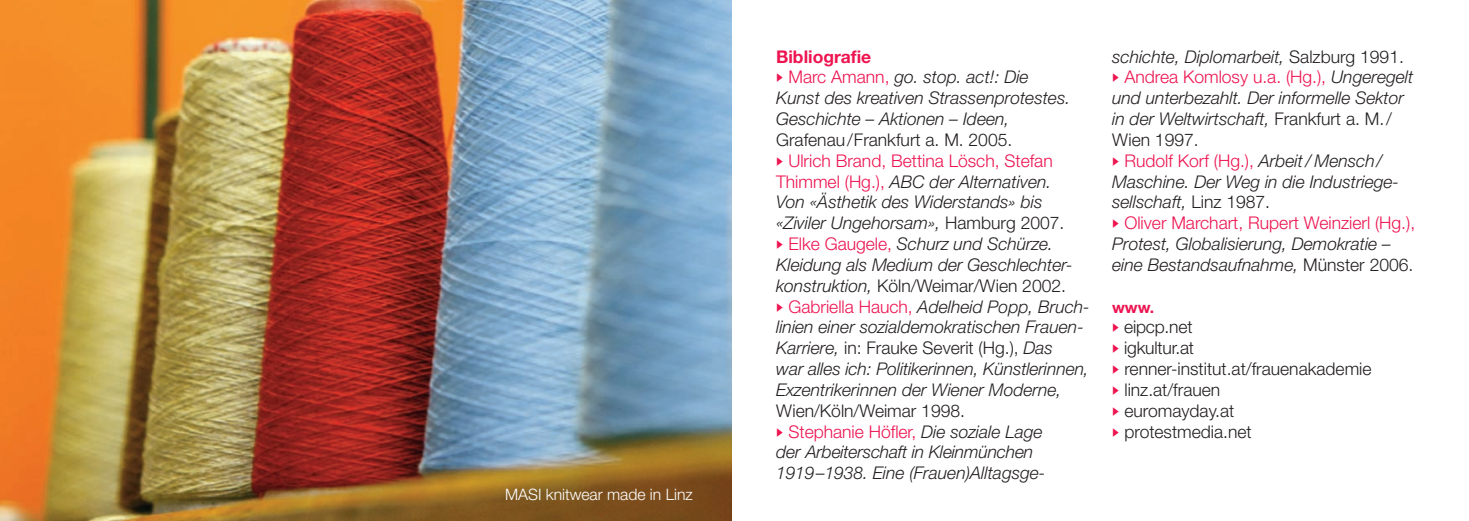
<style>
.page{position:relative;width:1469px;height:521px;background:#fff}
.page>*{position:absolute;margin:0;border:0;box-sizing:border-box;transform-origin:0 0}
.t1{font:italic 300 17.5px/20.8px "Helvetica Neue";color:#231f20}
.t2{font:300 17.5px/20.8px "Helvetica Neue";color:#231f20}
.t3{font:300 15.75px "Helvetica Neue";color:#fff}
.t4{font:700 15.75px "Helvetica Neue";color:#ed1450}
.s1{font-weight:700;font-style:normal;color:#ed1450}
.s2{font-family:"Lore Bold Expert";font-weight:400;font-style:normal;font-size:15.75px;color:#ed1450}
.s3{font-style:normal;color:#ed1450}
.s4{font-style:normal}
.s5{font-family:"Lore Bold Expert";font-weight:400;font-size:15.75px;color:#ed1450}
</style>
<div class="page">
<img style="left:0;top:0;width:732px;height:521px">
<p class="t3" style="left:505px;top:489px;width:189px">MASI knitwear made in Linz</p>
<p class="t1" style="left:776px;top:48px;width:296px"><span class="s1">Bibliografie<br></span><span class="s2">r</span> <span class="s3">Marc Amann,</span> go. stop. act!: Die<br>Kunst des kreativen Strassenprotestes.<br>Geschichte – Aktionen – Ideen,</p>
<p class="t1" style="left:776px;top:131px;width:315px"><span class="s4">Grafenau/Frankfurt a. M. 2005.<br></span><span class="s2">r</span> <span class="s3">Ulrich Brand, Bettina Lösch, Stefan Thimmel (Hg.),</span> ABC der Alternativen.<br>Von «Ästhetik des Widerstands» bis «Ziviler Ungehorsam», <span class="s4">Hamburg 2007.<br></span><span class="s2">r</span> <span class="s3">Elke Gaugele,</span> Schurz und Schürze.<br>Kleidung als Medium der Geschlechter&shy;konstruktion, <span class="s4">Köln/Weimar/Wien 2002.<br></span><span class="s2">r</span> <span class="s3">Gabriella Hauch,</span> Adelheid Popp, Bruch&shy;linien einer sozialdemokratischen Frauen-Karriere, <span class="s4">in: Frauke Severit (Hg.),</span> Das<br>war alles ich: Politikerinnen, Künstlerinnen, Exzentrikerinnen der Wiener Moderne,</p>
<p class="t1" style="left:776px;top:402px;width:271px"><span class="s4">Wien/Köln/Weimar 1998.<br></span><span class="s2">r</span> <span class="s3">Stephanie Höfler,</span> Die soziale Lage der Arbeiterschaft in Kleinmünchen 1919–1938. Eine (Frauen)Alltagsge-</p>
<p class="t1" style="left:1112px;top:48px;width:304px">schichte, Diplomarbeit, <span class="s4">Salzburg 1991. </span><span class="s2">r</span> <span class="s3">Andrea Komlosy u.a. (Hg.),</span> Ungeregelt und unterbezahlt. Der informelle Sektor in der Weltwirtschaft, <span class="s4">Frankfurt a. M./ Wien 1997.<br></span><span class="s2">r</span> <span class="s3">Rudolf Korf (Hg.),</span> Arbeit / Mensch/ Maschine. Der Weg in die Industriege&shy;sellschaft, <span class="s4">Linz 1987.<br></span><span class="s2">r</span> <span class="s3">Oliver Marchart, Rupert Weinzierl (Hg.), </span>Protest, Globalisierung, Demokratie – eine Bestandsaufnahme, <span class="s4">Münster 2006.</span></p>
<p class="t4" style="left:1112px;top:301px;width:43px">www.</p>
<p class="t2" style="left:1112px;top:318px;width:261px"><span class="s5">r</span> eipcp.net<br><span class="s5">r</span> igkultur.at<br><span class="s5">r</span> renner-institut.at/frauenakademie <span class="s5">r</span> linz.at/frauen<br><span class="s5">r</span> euromayday.at<br><span class="s5">r</span> protestmedia.net</p>
</div>
